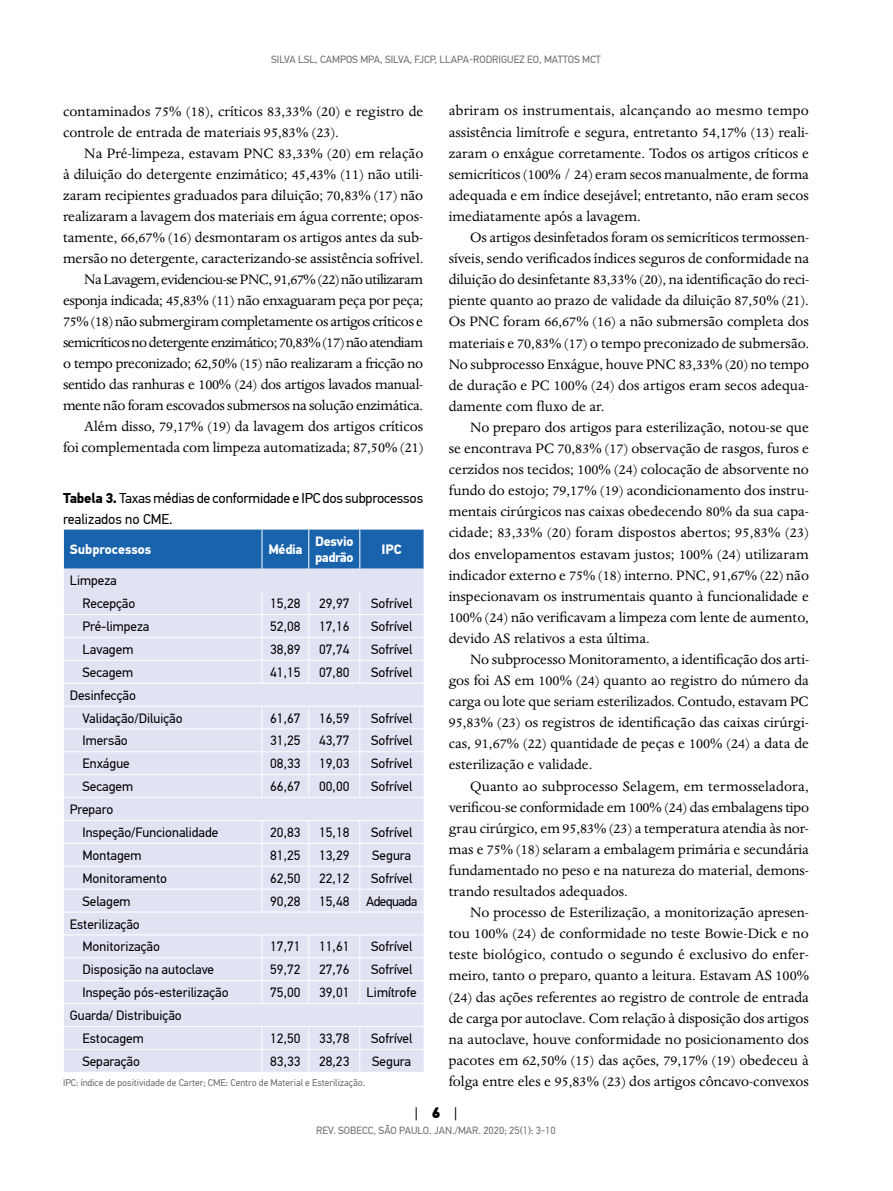
<style>
.page{position:relative;width:893px;height:1191px;background:#fff}
.page>*{position:absolute;margin:0;border:0;box-sizing:border-box;transform-origin:0 0}
.t1{font:15.75px/21.1px "Dante MT Std";color:#000;text-align:justify}
.t2{font:15px "PF Din Text Pro";color:#000}
.t3{font:14.25px/21px "PF Din Text Pro";letter-spacing:-.015em;color:#000}
.t4{font:13.5px/23px "PF Din Text Pro";color:#000}
.t5{font:700 13.5px/16.2px "PF Din Text Pro";letter-spacing:-.025em;color:#fff}
.t6{font:13.5px "PF Din Text Pro";letter-spacing:-.04em;color:#000}
.t7{font:700 13.5px "PF Din Text Pro";color:#fff}
.t8{font:10.5px "PF Din Text Pro";color:#6d6e71}
.t9{font:9.75px "PF Din Text Pro";color:#6d6e71}
.s1{font-weight:700}
.s2{font-weight:900}
</style>
<div class="page">
<svg style="left:63px;top:529px;width:361px;height:542px;background:#d4daed"></svg>
<p class="t8" style="left:271px;top:53px;width:331px">SILVA LSL, CAMPOS MPA, SILVA, FJCP, LLAPA-RODRIGUEZ EO, MATTOS MCT</p>
<p class="t1" style="left:63px;top:100px;width:362px">contaminados 75% (18), críticos 83,33% (20) e registro de controle de entrada de materiais 95,83% (23).</p>
<p class="t1" style="left:63px;top:142px;width:362px;text-align:right">Na Pré-limpeza, estavam PNC 83,33% (20) em relação<br>à diluição do detergente enzimático; 45,43% (11) não utili&shy;zaram recipientes graduados para diluição; 70,83% (17) não realizaram a lavagem dos materiais em água corrente; opos&shy;tamente, 66,67% (16) desmontaram os artigos antes da sub&shy;mersão no detergente, caracterizando-se assistência sofrível.<br>Na Lavagem, evidenciou-se PNC, 91,67% (22) não utilizaram esponja indicada; 45,83% (11) não enxaguaram peça por peça; 75% (18) não submergiram completamente os artigos críticos e semicríticos no detergente enzimático; 70,83% (17) não atendiam o tempo preconizado; 62,50% (15) não realizaram a fricção no sentido das ranhuras e 100% (24) dos artigos lavados manual&shy;mente não foram escovados submersos na solução enzimática.<br>Além disso, 79,17% (19) da lavagem dos artigos críticos<br>foi complementada com limpeza automatizada; 87,50% (21)</p>
<p class="t3" style="left:63px;top:487px;width:362px"><span class="s1">Tabela 3.</span> Taxas médias de conformidade e IPC dos subprocessos realizados no CME.</p>
<p class="t7" style="left:70px;top:541px;width:83px">Subprocessos</p>
<p class="t5" style="left:268px;top:542px;width:36px">Média</p>
<p class="t5" style="left:315px;top:533px;width:40px">Desvio padrão</p>
<p class="t5" style="left:382px;top:542px;width:22px">IPC</p>
<p class="t4" style="left:83px;top:569px;width:54px;text-indent:-13px">Limpeza<br>Recepção</p>
<p class="t4" style="left:270px;top:592px;width:32px">15,28</p>
<p class="t4" style="left:319px;top:592px;width:32px">29,97</p>
<p class="t4" style="left:371px;top:592px;width:43px">Sofrível</p>
<p class="t4" style="left:83px;top:615px;width:68px">Pré-limpeza</p>
<p class="t4" style="left:270px;top:615px;width:32px">52,08</p>
<p class="t4" style="left:319px;top:615px;width:32px">17,16</p>
<p class="t4" style="left:371px;top:615px;width:43px">Sofrível</p>
<p class="t4" style="left:83px;top:638px;width:52px">Lavagem</p>
<p class="t4" style="left:270px;top:638px;width:32px">38,89</p>
<p class="t4" style="left:319px;top:638px;width:32px">07,74</p>
<p class="t4" style="left:371px;top:638px;width:43px">Sofrível</p>
<p class="t4" style="left:83px;top:661px;width:52px">Secagem</p>
<p class="t4" style="left:270px;top:661px;width:32px">41,15</p>
<p class="t4" style="left:319px;top:661px;width:32px">07,80</p>
<p class="t4" style="left:371px;top:661px;width:43px">Sofrível</p>
<p class="t4" style="left:83px;top:683px;width:102px;text-indent:-13px">Desinfecção<br>Validação/Diluição</p>
<p class="t4" style="left:270px;top:706px;width:32px">61,67</p>
<p class="t4" style="left:319px;top:706px;width:32px">16,59</p>
<p class="t4" style="left:371px;top:706px;width:43px">Sofrível</p>
<p class="t4" style="left:83px;top:729px;width:47px">Imersão</p>
<p class="t4" style="left:270px;top:729px;width:32px">31,25</p>
<p class="t4" style="left:319px;top:729px;width:32px">43,77</p>
<p class="t4" style="left:371px;top:729px;width:43px">Sofrível</p>
<p class="t4" style="left:83px;top:752px;width:49px">Enxágue</p>
<p class="t4" style="left:270px;top:752px;width:32px">08,33</p>
<p class="t4" style="left:319px;top:752px;width:32px">19,03</p>
<p class="t4" style="left:371px;top:752px;width:43px">Sofrível</p>
<p class="t4" style="left:83px;top:775px;width:52px">Secagem</p>
<p class="t4" style="left:270px;top:775px;width:32px">66,67</p>
<p class="t4" style="left:319px;top:775px;width:32px">00,00</p>
<p class="t4" style="left:371px;top:775px;width:43px">Sofrível</p>
<p class="t4" style="left:83px;top:798px;width:137px;text-indent:-13px">Preparo<br>Inspeção/Funcionalidade</p>
<p class="t4" style="left:270px;top:821px;width:32px">20,83</p>
<p class="t4" style="left:319px;top:821px;width:32px">15,18</p>
<p class="t4" style="left:371px;top:821px;width:43px">Sofrível</p>
<p class="t4" style="left:83px;top:844px;width:60px">Montagem</p>
<p class="t4" style="left:270px;top:844px;width:32px">81,25</p>
<p class="t4" style="left:319px;top:844px;width:32px">13,29</p>
<p class="t4" style="left:372px;top:844px;width:40px">Segura</p>
<p class="t4" style="left:82px;top:866px;width:86px">Monitoramento</p>
<p class="t4" style="left:270px;top:866px;width:32px">62,50</p>
<p class="t4" style="left:319px;top:866px;width:32px">22,12</p>
<p class="t4" style="left:371px;top:866px;width:43px">Sofrível</p>
<p class="t4" style="left:82px;top:889px;width:50px">Selagem</p>
<p class="t4" style="left:270px;top:889px;width:32px">90,28</p>
<p class="t6" style="left:319px;top:893px;width:100px">15,48 Adequada</p>
<p class="t4" style="left:82px;top:912px;width:79px;text-indent:-13px">Esterilização<br>Monitorização</p>
<p class="t4" style="left:270px;top:935px;width:32px">17,71</p>
<p class="t4" style="left:319px;top:935px;width:32px">11,61</p>
<p class="t4" style="left:371px;top:935px;width:43px">Sofrível</p>
<p class="t4" style="left:82px;top:958px;width:133px">Disposição na autoclave</p>
<p class="t4" style="left:270px;top:958px;width:32px">59,72</p>
<p class="t4" style="left:319px;top:958px;width:32px">27,76</p>
<p class="t4" style="left:371px;top:958px;width:43px">Sofrível</p>
<p class="t4" style="left:82px;top:981px;width:148px">Inspeção pós-esterilização</p>
<p class="t4" style="left:270px;top:981px;width:32px">75,00</p>
<p class="t4" style="left:319px;top:981px;width:32px">39,01</p>
<p class="t4" style="left:367px;top:981px;width:52px">Limítrofe</p>
<p class="t4" style="left:82px;top:1004px;width:101px;text-indent:-13px">Guarda/ Distribuição<br>Estocagem</p>
<p class="t4" style="left:270px;top:1027px;width:32px">12,50</p>
<p class="t4" style="left:319px;top:1027px;width:32px">33,78</p>
<p class="t4" style="left:371px;top:1027px;width:43px">Sofrível</p>
<p class="t4" style="left:82px;top:1050px;width:59px">Separação</p>
<p class="t4" style="left:270px;top:1050px;width:32px">83,33</p>
<p class="t4" style="left:319px;top:1050px;width:32px">28,23</p>
<p class="t4" style="left:372px;top:1050px;width:40px">Segura</p>
<p class="t9" style="left:63px;top:1076px;width:304px">IPC: índice de positividade de Carter; CME: Centro de Material e Esterilização.</p>
<p class="t1" style="left:449px;top:100px;width:362px">abriram os instrumentais, alcançando ao mesmo tempo assistência limítrofe e segura, entretanto 54,17% (13) reali&shy;zaram o enxágue corretamente. Todos os artigos críticos e semicríticos (100% / 24) eram secos manualmente, de forma adequada e em índice desejável; entretanto, não eram secos imediatamente após a lavagem.</p>
<p class="t1" style="left:449px;top:227px;width:362px;text-indent:21px">Os artigos desinfetados foram os semicríticos termossen&shy;síveis, sendo verificados índices seguros de conformidade na diluição do desinfetante 83,33% (20), na identificação do reci&shy;piente quanto ao prazo de validade da diluição 87,50% (21).<br>Os PNC foram 66,67% (16) a não submersão completa dos materiais e 70,83% (17) o tempo preconizado de submersão.<br>No subprocesso Enxágue, houve PNC 83,33% (20) no tempo de duração e PC 100% (24) dos artigos eram secos adequa&shy;damente com fluxo de ar.</p>
<p class="t1" style="left:449px;top:417px;width:362px;text-indent:21px">No preparo dos artigos para esterilização, notou-se que se encontrava PC 70,83% (17) observação de rasgos, furos e cerzidos nos tecidos; 100% (24) colocação de absorvente no fundo do estojo; 79,17% (19) acondicionamento dos instru&shy;mentais cirúrgicos nas caixas obedecendo 80% da sua capa&shy;cidade; 83,33% (20) foram dispostos abertos; 95,83% (23) dos envelopamentos estavam justos; 100% (24) utilizaram indicador externo e 75% (18) interno. PNC, 91,67% (22) não inspecionavam os instrumentais quanto à funcionalidade e 100% (24) não verificavam a limpeza com lente de aumento, devido AS relativos a esta última.</p>
<p class="t1" style="left:449px;top:649px;width:362px;text-indent:21px">No subprocesso Monitoramento, a identificação dos arti&shy;gos foi AS em 100% (24) quanto ao registro do número da carga ou lote que seriam esterilizados. Contudo, estavam PC 95,83% (23) os registros de identificação das caixas cirúrgi&shy;cas, 91,67% (22) quantidade de peças e 100% (24) a data de esterilização e validade.</p>
<p class="t1" style="left:449px;top:775px;width:362px;text-indent:21px">Quanto ao subprocesso Selagem, em termosseladora, verificou-se conformidade em 100% (24) das embalagens tipo grau cirúrgico, em 95,83% (23) a temperatura atendia às nor&shy;mas e 75% (18) selaram a embalagem primária e secundária fundamentado no peso e na natureza do material, demons&shy;trando resultados adequados.</p>
<p class="t1" style="left:449px;top:902px;width:362px;text-indent:21px">No processo de Esterilização, a monitorização apresen&shy;tou 100% (24) de conformidade no teste Bowie-Dick e no teste biológico, contudo o segundo é exclusivo do enfer&shy;meiro, tanto o preparo, quanto a leitura. Estavam AS 100% (24) das ações referentes ao registro de controle de entrada de carga por autoclave. Com relação à disposição dos artigos na autoclave, houve conformidade no posicionamento dos pacotes em 62,50% (15) das ações, 79,17% (19) obedeceu à folga entre eles e 95,83% (23) dos artigos côncavo-convexos</p>
<p class="t2" style="left:415px;top:1103px;width:44px">| <span class="s2">6</span> |</p>
<p class="t8" style="left:316px;top:1124px;width:241px">REV. SOBECC, SÃO PAULO. JAN./MAR. 2020; 25(1): 3-10</p>
</div>
